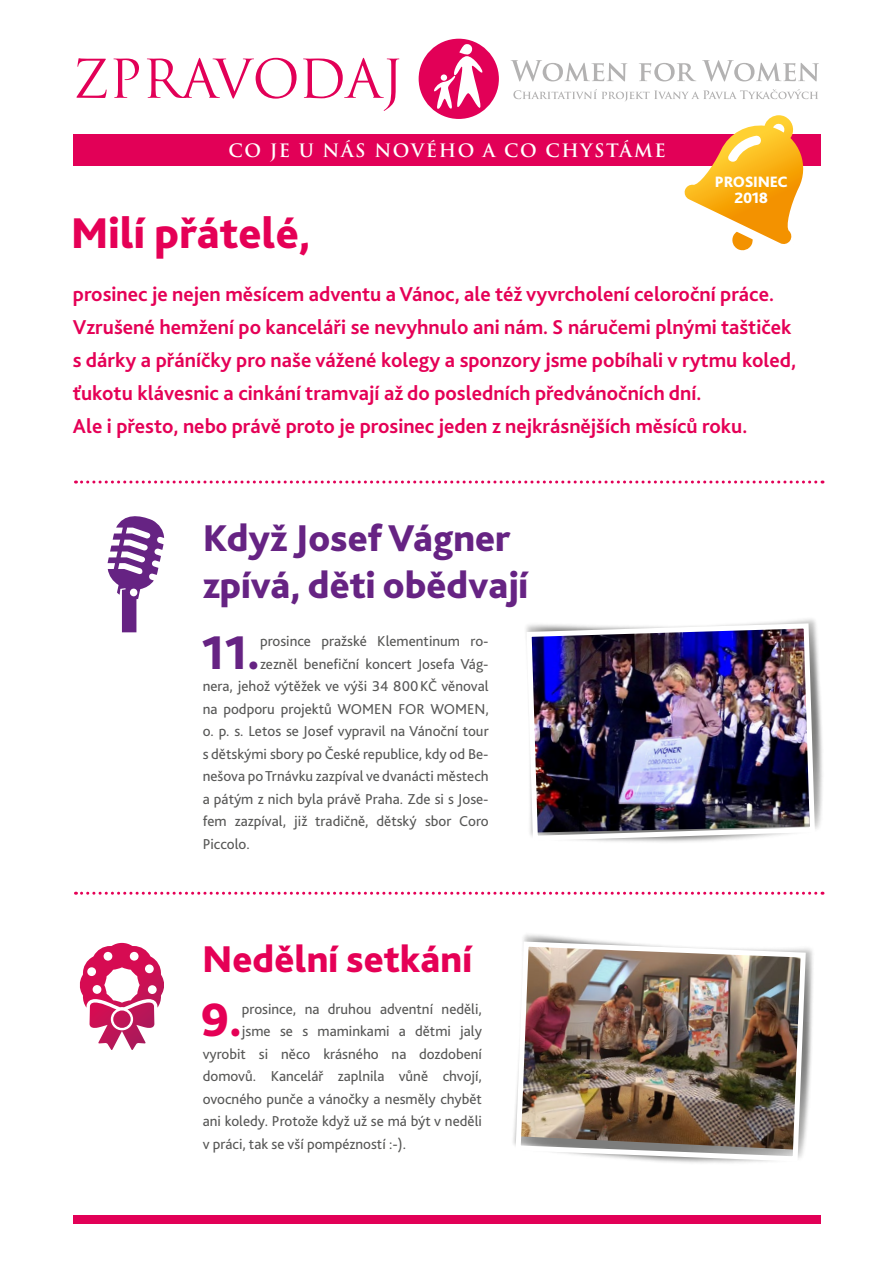
<style>
.page{position:relative;width:893px;height:1263px;background:#fff}
.page>*{position:absolute;margin:0;border:0;box-sizing:border-box;transform-origin:0 0}
.t1{font:52.05px "Trajan CE";color:#e20057}
.t2{font:800 49.2px "Bliss 2";color:#662383}
.t3{font:800 49.2px "Bliss 2";color:#e50056}
.t4{font:800 45px "Bliss 2";color:#e50056}
.t5{font:800 39px/46.5px "Bliss 2";color:#662383}
.t6{font:800 39px "Bliss 2";color:#e50056}
.t7{font:700 21px/33px "Bliss 2";color:#e50056}
.t8{font:700 18px "Trajan CE";letter-spacing:.09em;color:#fff}
.t9{font:800 15.75px/16.2px "Bliss 2";letter-spacing:-.02em;color:#fff;text-align:center}
.t10{font:15px "Bliss 2";color:#575756}
</style>
<div class="page">
<div style="left:73px;top:134px;width:748px;height:32px;background:#e20057"></div>
<div style="left:73px;top:1215px;width:748px;height:9px;background:#e20057"></div>
<div style="left:419px;top:39px;width:80px;height:80px;background:#e20057;border-radius:50%"></div>
<svg style="left:511px;top:60px;width:116px;height:22px"></svg>
<svg style="left:639px;top:63px;width:57px;height:18px"></svg>
<svg style="left:702px;top:60px;width:117px;height:22px"></svg>
<svg style="left:433px;top:43px;width:51px;height:66px"></svg>
<div style="left:441px;top:74px;width:6px;height:7px;background:#fff;border-radius:50%"></div>
<svg style="left:513px;top:89px;width:305px;height:13px"></svg>
<svg style="left:75px;top:480px;width:748px;height:3px"></svg>
<svg style="left:75px;top:892px;width:748px;height:3px"></svg>
<img style="left:780px;top:619px;width:43px;height:210px">
<img style="left:526px;top:622px;width:290px;height:220px">
<img style="left:513px;top:934px;width:300px;height:210px">
<img style="left:514px;top:940px;width:293px;height:223px">
<svg style="left:684px;top:115px;width:120px;height:136px"></svg>
<svg style="left:79px;top:943px;width:85px;height:107px"></svg>
<svg style="left:108px;top:516px;width:56px;height:116px"></svg>
<h1 class="t1" style="left:73px;top:49px;width:332px">ZPRAVODAJ</h1>
<p class="t8" style="left:228px;top:139px;width:439px">CO JE U NÁS NOVÉHO A CO CHYSTÁME</p>
<p class="t9" style="left:715px;top:174px;width:74px">PROSINEC<br>2018</p>
<h3 class="t4" style="left:71px;top:205px;width:241px">Milí přátelé,</h3>
<p class="t7" style="left:73px;top:277px;width:725px">prosinec je nejen měsícem adventu a Vánoc, ale též vyvrcholení celoroční práce.<br>Vzrušené hemžení po kanceláři se nevyhnulo ani nám. S náručemi plnými taštiček s dárky a přáníčky pro naše vážené kolegy a sponzory jsme pobíhali v rytmu koled, ťukotu klávesnic a cinkání tramvají až do posledních předvánočních dní.<br>Ale i přesto, nebo právě proto je prosinec jeden z nejkrásnějších měsíců roku.</p>
<h3 class="t5" style="left:203px;top:514px;width:327px">Když Josef Vágner zpívá, děti obědvají</h3>
<h2 class="t2" style="left:201px;top:622px;width:60px">11.</h2>
<p class="t10" style="left:260px;top:632px;width:230px">prosince pražské Klementinum ro-</p>
<p class="t10" style="left:260px;top:654px;width:230px">zezněl benefiční koncert Josefa Vág-</p>
<p class="t10" style="left:203px;top:677px;width:287px">nera, jehož výtěžek ve výši 34 800KČ věnoval</p>
<p class="t10" style="left:203px;top:699px;width:287px">na podporu projektů WOMEN FOR WOMEN,</p>
<p class="t10" style="left:203px;top:722px;width:287px">o. p. s. Letos se Josef vypravil na Vánoční tour</p>
<p class="t10" style="left:203px;top:744px;width:287px">s dětskými sbory po České republice, kdy od Be-</p>
<p class="t10" style="left:203px;top:767px;width:287px">nešova poTrnávku zazpíval ve dvanácti městech</p>
<p class="t10" style="left:203px;top:789px;width:287px">a pátým z nich byla právě Praha. Zde si s Jose-</p>
<p class="t10" style="left:203px;top:812px;width:287px">fem zazpíval, již tradičně, dětský sbor Coro</p>
<p class="t10" style="left:203px;top:834px;width:49px">Piccolo.</p>
<h3 class="t6" style="left:202px;top:935px;width:271px">Nedělní setkání</h3>
<h2 class="t3" style="left:201px;top:989px;width:42px">9.</h2>
<p class="t10" style="left:242px;top:999px;width:241px">prosince, na druhou adventní neděli,</p>
<p class="t10" style="left:242px;top:1022px;width:241px">jsme se s maminkami a dětmi jaly</p>
<p class="t10" style="left:203px;top:1044px;width:281px">vyrobit si něco krásného na dozdobení</p>
<p class="t10" style="left:203px;top:1067px;width:281px">domovů. Kancelář zaplnila vůně chvojí,</p>
<p class="t10" style="left:203px;top:1089px;width:281px">ovocného punče a vánočky a nesměly chybět</p>
<p class="t10" style="left:203px;top:1112px;width:281px">ani koledy. Protože když už se má být v neděli</p>
<p class="t10" style="left:203px;top:1134px;width:205px">v práci, tak se vší pompézností :-).</p>
</div>
